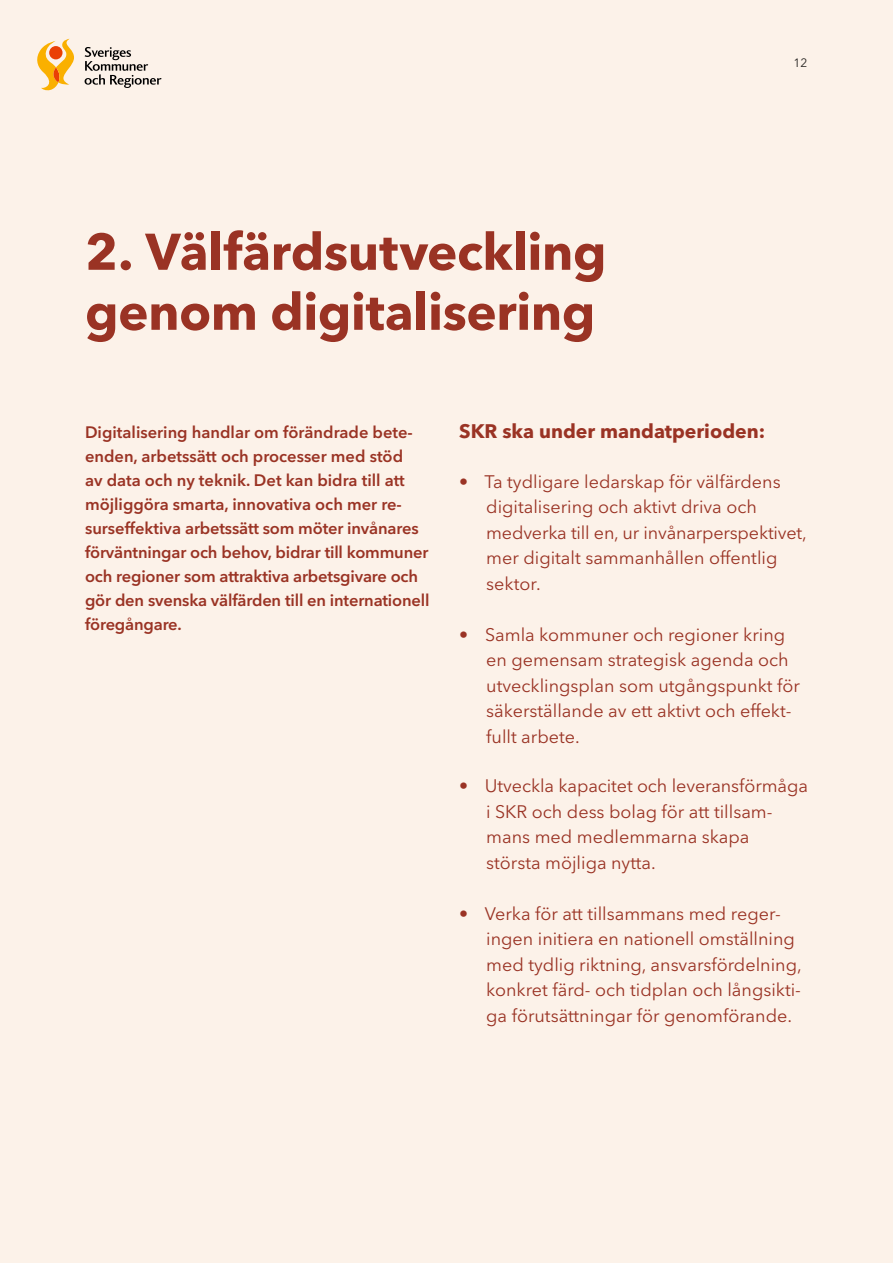
<style>
.page{position:relative;width:893px;height:1263px;background:#fcf2e9}
.page>*{position:absolute;margin:0;border:0;box-sizing:border-box;transform-origin:0 0}
.t1{font:700 51px/60px "Avenir Next LT Pro";letter-spacing:-.01em;color:#9a3324}
.Punktlista{font:700 19.5px "Avenir Next LT Pro";color:#9a3324}
.t2{font:18px/25.5px "Avenir Next LT Pro";color:#9a3324}
.Punktlista-2{font:600 16.5px/24px "Avenir Next LT Pro";letter-spacing:-.01em;color:#9a3324}
.Punktlista-3{font:12px "Avenir Next LT Pro";color:#262421}
</style>
<div class="page">
<svg style="left:37px;top:39px;width:37px;height:51px"></svg>
<svg style="left:85px;top:47px;width:77px;height:41px"></svg>
<p class="t1" style="left:85px;top:222px;width:523px">2. Välfärdsutveckling genom digitalisering</p>
<p class="Punktlista-3" style="left:793px;top:56px;width:15px">12</p>
<p class="Punktlista-2" style="left:85px;top:420px;width:346px">Digitalisering handlar om förändrade bete&shy;enden, arbetssätt och processer med stöd<br>av data och ny teknik. Det kan bidra till att möjliggöra smarta, innovativa och mer re&shy;surseffektiva arbetssätt som möter invånares förväntningar och behov, bidrar till kommuner och regioner som attraktiva arbetsgivare och gör den svenska välfärden till en internationell föregångare.</p>
<p class="Punktlista" style="left:459px;top:419px;width:308px">SKR ska under mandatperioden:</p>
<p class="t2" style="left:486px;top:468px;width:322px;text-indent:-27px">• Ta tydligare ledarskap för välfärdens digitalisering och aktivt driva och medverka till en, ur invånarperspektivet, mer digitalt sammanhållen offentlig sektor.</p>
<p class="t2" style="left:486px;top:621px;width:315px;text-indent:-27px">• Samla kommuner och regioner kring en gemensam strategisk agenda och utvecklingsplan som utgångspunkt för säkerställande av ett aktivt och effekt&shy;fullt arbete.</p>
<p class="t2" style="left:486px;top:773px;width:323px;text-indent:-27px">• Utveckla kapacitet och leveransförmåga i SKR och dess bolag för att tillsam&shy;mans med medlemmarna skapa största möjliga nytta.</p>
<p class="t2" style="left:486px;top:900px;width:317px;text-indent:-27px">• Verka för att tillsammans med reger&shy;ingen initiera en nationell omställning med tydlig riktning, ansvarsfördelning, konkret färd- och tidplan och långsikti&shy;ga förutsättningar för genomförande.</p>
</div>
